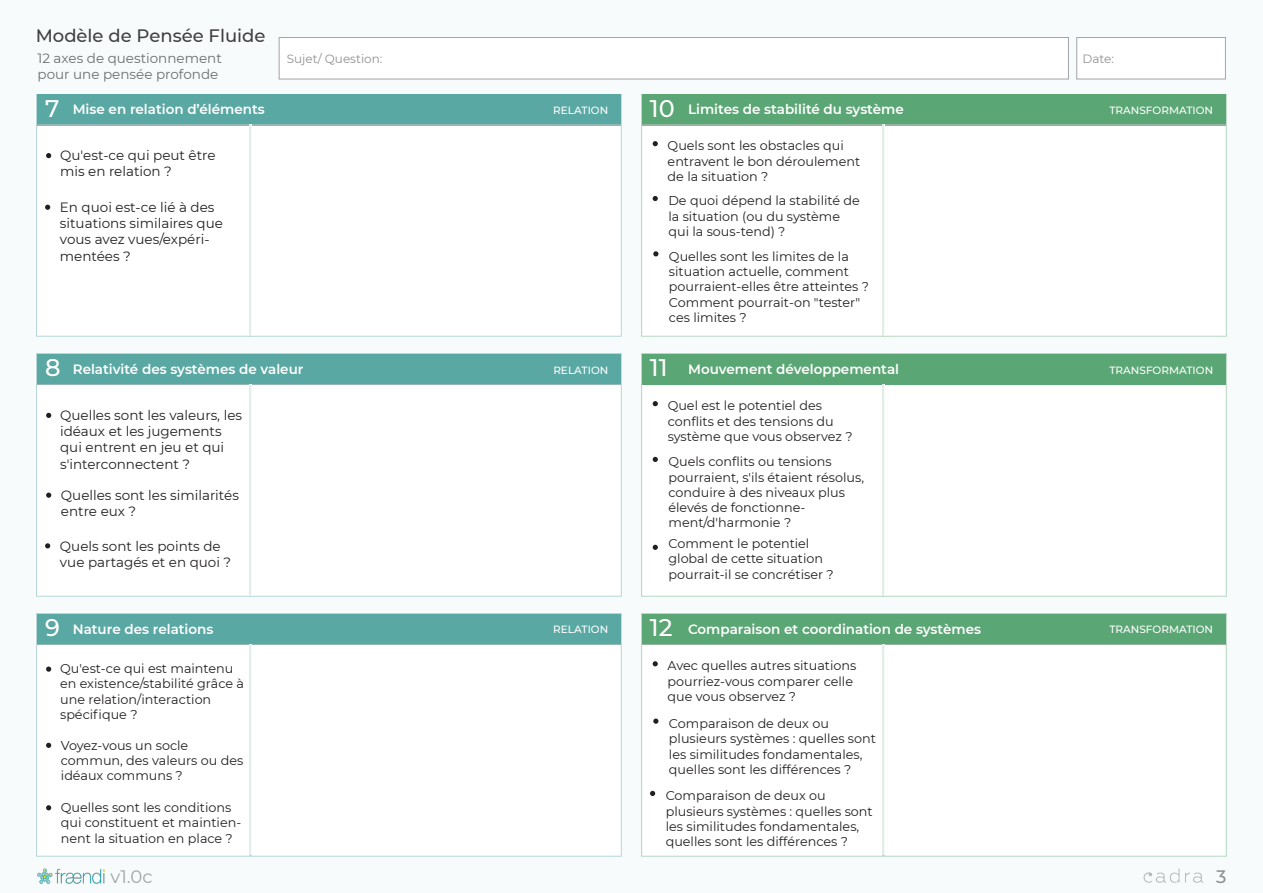
<style>
.page{position:relative;width:1263px;height:893px;background:#fff}
.page>*{position:absolute;margin:0;border:0;box-sizing:border-box;transform-origin:0 0}
.t1{font:500 18px "Montserrat";color:#414042}
.t2{font:18px "Montserrat";color:#a2a4a7}
.t3{font:500 18px "Montserrat";color:#8e9093}
.t4{font:13.5px/16.2px "Montserrat";color:#231f20}
.t5{font:600 13.5px "Montserrat";color:#fff}
.t6{font:13.5px/16.2px "Montserrat";color:#6d6e71}
.t7{font:12.75px/15.3px "Montserrat";color:#231f20}
.t8{font:12px "Montserrat";color:rgb(35 31 32/.5)}
.t9{font:500 10.5px "Montserrat";color:#fff}
.s1{font-weight:500;font-size:24px}
</style>
<div class="page">
<img style="left:37px;top:94px;width:584px;height:243px">
<div style="left:38px;top:95px;width:583px;height:30px;background:#5aa8a3"></div>
<img style="left:38px;top:125px;width:583px;height:1px">
<svg style="left:46px;top:153px;width:5px;height:5px"></svg>
<img style="left:250px;top:125px;width:1px;height:211px">
<img style="left:37px;top:613px;width:584px;height:243px">
<div style="left:38px;top:614px;width:583px;height:30px;background:#5aa8a3"></div>
<img style="left:38px;top:644px;width:583px;height:1px">
<svg style="left:46px;top:666px;width:5px;height:6px"></svg>
<svg style="left:46px;top:743px;width:5px;height:5px"></svg>
<img style="left:250px;top:644px;width:1px;height:212px">
<img style="left:37px;top:354px;width:584px;height:242px">
<div style="left:38px;top:354px;width:583px;height:31px;background:#5aa8a3"></div>
<img style="left:38px;top:384px;width:583px;height:1px">
<svg style="left:46px;top:413px;width:5px;height:5px"></svg>
<svg style="left:46px;top:493px;width:5px;height:5px"></svg>
<img style="left:250px;top:385px;width:1px;height:211px">
<img style="left:642px;top:94px;width:584px;height:243px">
<div style="left:642px;top:95px;width:583px;height:30px;background:#5ba675"></div>
<img style="left:642px;top:125px;width:584px;height:1px">
<svg style="left:653px;top:141px;width:5px;height:5px"></svg>
<svg style="left:653px;top:196px;width:5px;height:5px"></svg>
<svg style="left:653px;top:251px;width:5px;height:5px"></svg>
<img style="left:883px;top:125px;width:1px;height:211px">
<img style="left:642px;top:613px;width:584px;height:243px">
<div style="left:642px;top:614px;width:583px;height:30px;background:#5ba675"></div>
<img style="left:642px;top:644px;width:584px;height:1px">
<svg style="left:653px;top:661px;width:5px;height:5px"></svg>
<svg style="left:653px;top:719px;width:5px;height:5px"></svg>
<img style="left:883px;top:644px;width:1px;height:212px">
<img style="left:642px;top:354px;width:584px;height:242px">
<div style="left:642px;top:354px;width:583px;height:31px;background:#5ba675"></div>
<svg style="left:653px;top:401px;width:5px;height:5px"></svg>
<svg style="left:653px;top:457px;width:5px;height:5px"></svg>
<img style="left:882px;top:385px;width:2px;height:211px">
<svg style="left:45px;top:205px;width:5px;height:5px"></svg>
<svg style="left:45px;top:543px;width:5px;height:5px"></svg>
<svg style="left:46px;top:805px;width:5px;height:5px"></svg>
<svg style="left:653px;top:545px;width:5px;height:5px"></svg>
<svg style="left:650px;top:791px;width:5px;height:5px"></svg>
<img style="left:35px;top:866px;width:72px;height:19px">
<svg style="left:1185px;top:872px;width:18px;height:11px"></svg>
<svg style="left:1143px;top:868px;width:36px;height:15px"></svg>
<div style="left:279px;top:37px;width:789px;height:42px;background:#fff;border:1px solid #a2a4a7"></div>
<div style="left:1076px;top:37px;width:149px;height:42px;background:#fff;border:1px solid #a2a4a7"></div>
<h1 class="t1" style="left:36px;top:24px;width:231px">Modèle de Pensée Fluide</h1>
<p class="t6" style="left:38px;top:50px;width:186px">12 axes de questionnement pour une pensée profonde</p>
<p class="t5" style="left:45px;top:101px;width:221px"><span class="s1">7</span> Mise en relation d’éléments</p>
<p class="t4" style="left:60px;top:147px;width:157px">Qu'est-ce qui peut être mis en relation ?</p>
<p class="t4" style="left:60px;top:199px;width:164px">En quoi est-ce lié à des situations similaires que vous avez vues/expéri&shy;mentées ?</p>
<p class="t8" style="left:287px;top:51px;width:97px">Sujet/ Question:</p>
<p class="t8" style="left:1082px;top:51px;width:33px">Date:</p>
<p class="t9" style="left:553px;top:104px;width:57px">RELATION</p>
<p class="t5" style="left:650px;top:101px;width:255px"><span class="s1">10</span> Limites de stabilité du système</p>
<p class="t7" style="left:668px;top:138px;width:194px">Quels sont les obstacles qui entravent le bon déroulement de la situation ?</p>
<p class="t7" style="left:668px;top:193px;width:193px">De quoi dépend la stabilité de la situation (ou du système qui la sous-tend) ?</p>
<p class="t7" style="left:669px;top:248px;width:201px">Quelles sont les limites de la situation actuelle, comment pourraient-elles être atteintes ?<br>Comment pourrait-on "tester" ces limites ?</p>
<p class="t9" style="left:1109px;top:104px;width:105px">TRANSFORMATION</p>
<p class="t5" style="left:45px;top:361px;width:260px"><span class="s1">8</span> Relativité des systèmes de valeur</p>
<p class="t4" style="left:60px;top:407px;width:183px">Quelles sont les valeurs, les idéaux et les jugements qui entrent en jeu et qui s'interconnectent ?</p>
<p class="t4" style="left:61px;top:487px;width:179px">Quelles sont les similarités entre eux ?</p>
<p class="t4" style="left:60px;top:538px;width:173px">Quels sont les points de vue partagés et en quoi ?</p>
<p class="t5" style="left:45px;top:621px;width:170px"><span class="s1">9</span> Nature des relations</p>
<p class="t7" style="left:60px;top:661px;width:185px">Qu'est-ce qui est maintenu en existence/stabilité grâce à une relation/interaction spécifique ?</p>
<p class="t7" style="left:61px;top:737px;width:184px">Voyez-vous un socle commun, des valeurs ou des idéaux communs ?</p>
<p class="t7" style="left:61px;top:800px;width:182px">Quelles sont les conditions qui constituent et maintien&shy;nent la situation en place ?</p>
<h1 class="t2" style="left:111px;top:866px;width:44px">v1.0c</h1>
<p class="t9" style="left:553px;top:363px;width:57px">RELATION</p>
<p class="t9" style="left:553px;top:623px;width:57px">RELATION</p>
<p class="t5" style="left:650px;top:361px;width:251px"><span class="s1">11</span> Mouvement développemental</p>
<p class="t7" style="left:668px;top:398px;width:186px">Quel est le potentiel des conflits et des tensions du système que vous observez ?</p>
<p class="t7" style="left:668px;top:454px;width:197px">Quels conflits ou tensions pourraient, s'ils étaient résolus, conduire à des niveaux plus élevés de fonctionne&shy;ment/d'harmonie ?</p>
<p class="t7" style="left:668px;top:536px;width:167px">Comment le potentiel global de cette situation pourrait-il se concrétiser ?</p>
<p class="t5" style="left:650px;top:621px;width:333px"><span class="s1">12</span> Comparaison et coordination de systèmes</p>
<p class="t7" style="left:668px;top:658px;width:190px">Avec quelles autres situations pourriez-vous comparer celle que vous observez ?</p>
<p class="t7" style="left:669px;top:716px;width:208px">Comparaison de deux ou plusieurs systèmes : quelles sont les similitudes fondamentales, quelles sont les différences ?</p>
<p class="t7" style="left:666px;top:788px;width:208px">Comparaison de deux ou plusieurs systèmes : quelles sont les similitudes fondamentales, quelles sont les différences ?</p>
<p class="t9" style="left:1109px;top:363px;width:105px">TRANSFORMATION</p>
<p class="t9" style="left:1109px;top:623px;width:105px">TRANSFORMATION</p>
<h1 class="t3" style="left:1216px;top:865px;width:12px">3</h1>
</div>
